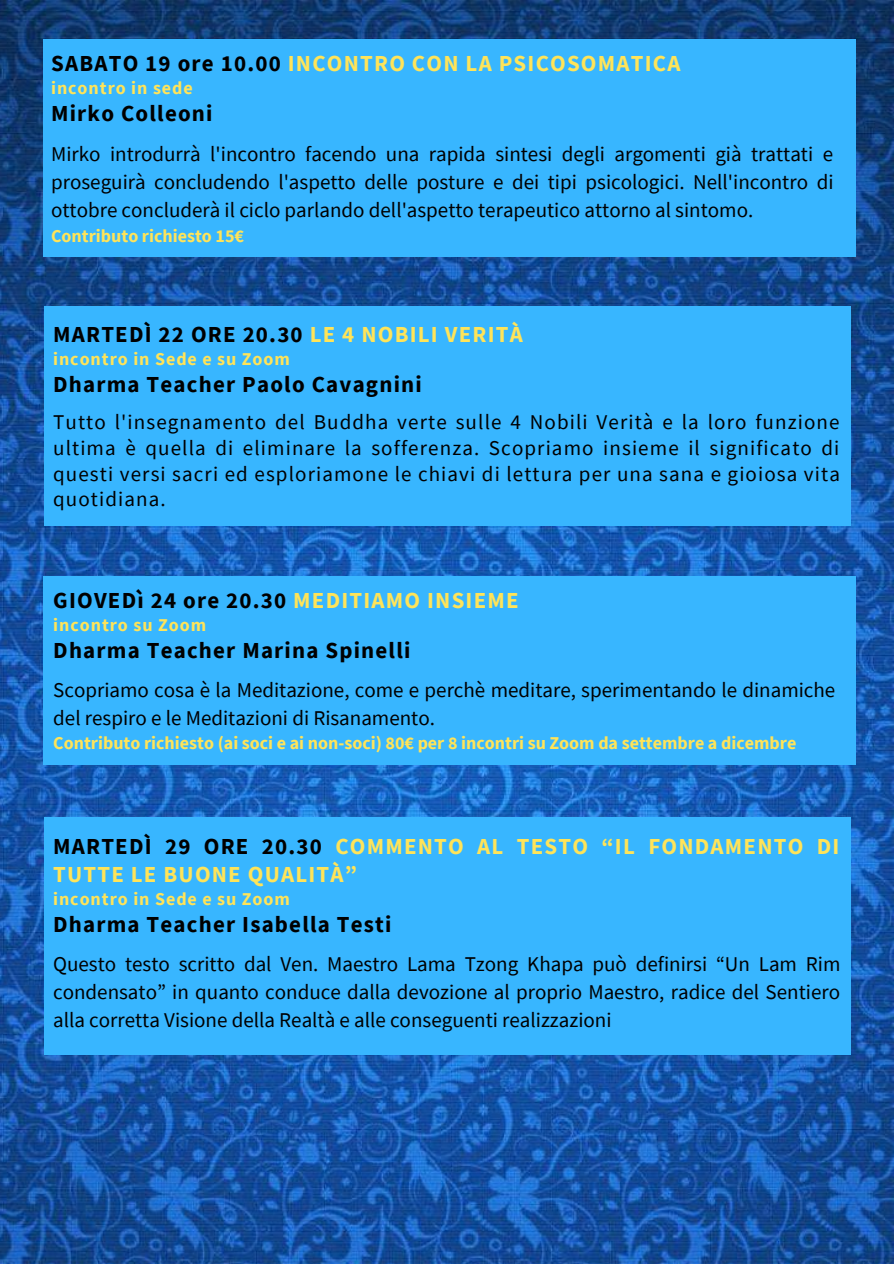
<style>
.page{position:relative;width:894px;height:1264px;background:#fff}
.page>*{position:absolute;margin:0;border:0;box-sizing:border-box;transform-origin:0 0}
.t1{font:700 22.8px "Source Sans Pro";letter-spacing:.055em;color:#000}
.t2{font:700 22.8px/28.2px "Source Sans Pro";letter-spacing:.055em;color:#ffe459}
.t3{font:21px/28.2px "Source Sans Pro";color:#000;text-align:justify}
.t4{font:700 18px "Source Sans Pro";color:#ffe459}
.t5{font:700 18px "Source Sans Pro";letter-spacing:.05em;color:#ffe459}
.t6{font:700 18px "Source Sans Pro";letter-spacing:.055em;color:#ffe459}
.s1{color:#000}
.s2{color:#ffe459}
</style>
<div class="page">
<img style="left:0;top:0;width:893px;height:1263px">
<div style="left:44px;top:306px;width:806px;height:219px;background:#38b6ff"></div>
<div style="left:44px;top:817px;width:806px;height:237px;background:#38b6ff"></div>
<div style="left:44px;top:576px;width:811px;height:189px;background:#38b6ff"></div>
<div style="left:44px;top:39px;width:812px;height:218px;background:#38b6ff"></div>
<p class="t2" style="left:51px;top:49px;width:630px"><span class="s1">SABATO 19 ore 10.00</span> INCONTRO CON LA PSICOSOMATICA</p>
<p class="t6" style="left:51px;top:76px;width:143px">incontro in sede</p>
<p class="t1" style="left:51px;top:99px;width:163px">Mirko Colleoni</p>
<p class="t3" style="left:51px;top:139px;width:783px">Mirko introdurrà l'incontro facendo una rapida sintesi degli argomenti già trattati e proseguirà concludendo l'aspetto delle posture e dei tipi psicologici. Nell'incontro di ottobre concluderà il ciclo parlando dell'aspetto terapeutico attorno al sintomo.</p>
<p class="t4" style="left:51px;top:224px;width:194px">Contributo richiesto 15€</p>
<p class="t1" style="left:53px;top:319px;width:471px">MARTEDÌ 22 ORE 20.30 <span class="s2">LE 4 NOBILI VERITÀ</span></p>
<p class="t5" style="left:53px;top:347px;width:238px">incontro in Sede e su Zoom</p>
<p class="t1" style="left:53px;top:369px;width:370px">Dharma Teacher Paolo Cavagnini</p>
<p class="t3" style="left:53px;top:409px;width:788px;line-height:25.7px">Tutto l'insegnamento del Buddha verte sulle 4 Nobili Verità e la loro funzione ultima è quella di eliminare la sofferenza. Scopriamo insieme il significato di questi versi sacri ed esploriamone le chiavi di lettura per una sana e gioiosa vita quotidiana.</p>
<p class="t1" style="left:53px;top:585px;width:467px">GIOVEDì 24 ore 20.30 <span class="s2">MEDITIAMO INSIEME</span></p>
<p class="t5" style="left:53px;top:613px;width:154px">incontro su Zoom</p>
<p class="t1" style="left:53px;top:635px;width:358px">Dharma Teacher Marina Spinelli</p>
<p class="t3" style="left:53px;top:675px;width:783px">Scopriamo cosa è la Meditazione, come e perchè meditare, sperimentando le dinamiche del respiro e le Meditazioni di Risanamento.</p>
<p class="t4" style="left:53px;top:731px;width:744px">Contributo richiesto (ai soci e ai non-soci) 80€ per 8 incontri su Zoom da settembre a dicembre</p>
<p class="t2" style="left:53px;top:831px;width:787px"><span class="s1">MARTEDÌ 29 ORE 20.30</span> COMMENTO AL TESTO “IL FONDAMENTO DI<br>TUTTE LE BUONE QUALITÀ”</p>
<p class="t5" style="left:53px;top:887px;width:238px">incontro in Sede e su Zoom</p>
<p class="t1" style="left:53px;top:909px;width:340px">Dharma Teacher Isabella Testi</p>
<p class="t3" style="left:53px;top:949px;width:788px">Questo testo scritto dal Ven. Maestro Lama Tzong Khapa può definirsi “Un Lam Rim condensato” in quanto conduce dalla devozione al proprio Maestro, radice del Sentiero alla corretta Visione della Realtà e alle conseguenti realizzazioni</p>
</div>
